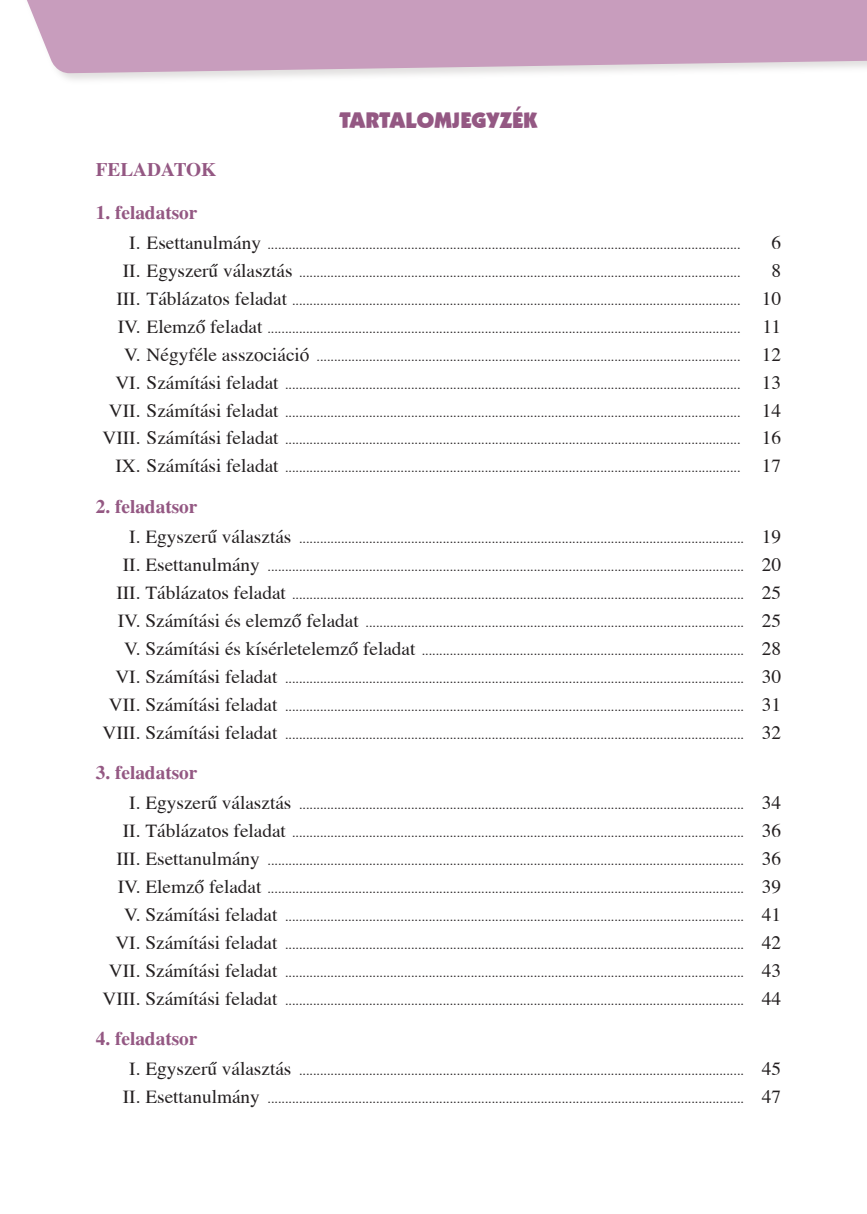
<style>
.page{position:relative;width:867px;height:1214px;background:#fff}
.page>*{position:absolute;margin:0;border:0;box-sizing:border-box;transform-origin:0 0}
.t1{font:22.75px "Kabel Ult HU Ultra";color:#945883}
.t2{font:700 19.25px "Toronto Mozaik";color:#945883}
.t3{font:19.25px "Toronto Mozaik";color:#231f20}
.t4{font:14px/27.8px "Toronto Mozaik";color:#231f20;text-align:right}
.s1{font-size:19.25px}
</style>
<div class="page">
<div style="left:20px;top:0;width:846px;height:85px;background:#c4c1c0;opacity:.5"></div>
<svg style="left:20px;top:0;width:846px;height:73px;background:#cca5c2"></svg>
<h1 class="t1" style="left:339px;top:106px;width:14px">TARTAL</h1>
<h1 class="t1" style="left:416px;top:106px;width:69px">OMJEGYZÉ</h1>
<h1 class="t1" style="left:523px;top:106px;width:16px">K</h1>
<h2 class="t2" style="left:96px;top:158px;width:122px">FELADATOK</h2>
<h2 class="t2" style="left:96px;top:201px;width:103px">1. feladatsor</h2>
<p class="t4" style="left:129px;top:230px;width:612px"><span class="s1">I. Esettanulmány</span> .......................................................................................................................................</p>
<h2 class="t3" style="left:771px;top:232px;width:11px">6</h2>
<p class="t4" style="left:123px;top:258px;width:618px"><span class="s1">II. Egyszerű választás</span> ..............................................................................................................................</p>
<h2 class="t3" style="left:771px;top:259px;width:11px">8</h2>
<p class="t4" style="left:102px;top:286px;width:679px"><span class="s1">III. Táblázatos feladat</span> ................................................................................................................................ <span class="s1">10<br>IV. Elemző feladat</span> ....................................................................................................................................... <span class="s1">11<br>V. Négyféle asszociáció</span> ......................................................................................................................... <span class="s1">12<br>VI. Számítási feladat</span> .................................................................................................................................. <span class="s1">13<br>VII. Számítási feladat</span> .................................................................................................................................. <span class="s1">14<br>VIII. Számítási feladat</span> .................................................................................................................................. <span class="s1">16<br>IX. Számítási feladat</span> .................................................................................................................................. <span class="s1">17</span></p>
<h2 class="t2" style="left:96px;top:494px;width:103px">2. feladatsor</h2>
<p class="t4" style="left:102px;top:524px;width:679px"><span class="s1">I. Egyszerű választás</span> ............................................................................................................................... <span class="s1">19<br>II. Esettanulmány</span> ........................................................................................................................................ <span class="s1">20<br>III. Táblázatos feladat</span> ................................................................................................................................. <span class="s1">25<br>IV. Számítási és elemzô feladat</span> ............................................................................................................ <span class="s1">25<br>V. Számítási és kísérletelemzô feladat</span> ............................................................................................ <span class="s1">28<br>VI. Számítási feladat</span> ................................................................................................................................... <span class="s1">30<br>VII. Számítási feladat</span> ................................................................................................................................... <span class="s1">31<br>VIII. Számítási feladat</span> ................................................................................................................................... <span class="s1">32</span></p>
<h2 class="t2" style="left:96px;top:760px;width:103px">3. feladatsor</h2>
<p class="t4" style="left:102px;top:790px;width:679px"><span class="s1">I. Egyszerű választás</span> ............................................................................................................................... <span class="s1">34<br>II. Táblázatos feladat</span> ................................................................................................................................. <span class="s1">36<br>III. Esettanulmány</span> ........................................................................................................................................ <span class="s1">36<br>IV. Elemző feladat</span> ........................................................................................................................................ <span class="s1">39<br>V. Számítási feladat</span> ................................................................................................................................... <span class="s1">41<br>VI. Számítási feladat</span> ................................................................................................................................... <span class="s1">42<br>VII. Számítási feladat</span> ................................................................................................................................... <span class="s1">43<br>VIII. Számítási feladat</span> ................................................................................................................................... <span class="s1">44</span></p>
<h2 class="t2" style="left:96px;top:1026px;width:103px">4. feladatsor</h2>
<p class="t4" style="left:123px;top:1056px;width:659px;text-align:center"><span class="s1">I. Egyszerű választás</span> ............................................................................................................................... <span class="s1">45<br>II. Esettanulmány</span> ........................................................................................................................................ <span class="s1">47</span></p>
</div>
